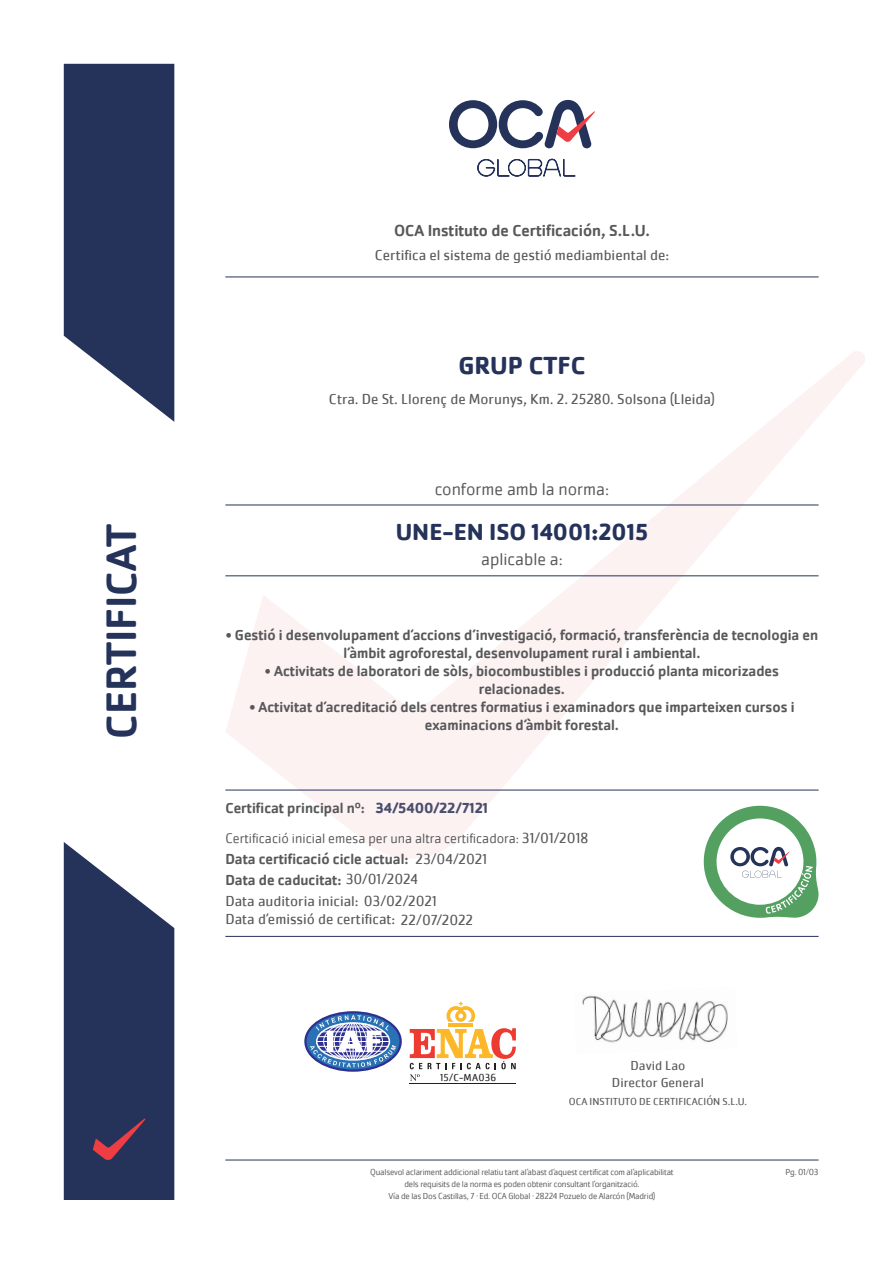
<style>
.page{position:relative;width:893px;height:1263px;background:#fff}
.page>*{position:absolute;margin:0;border:0;box-sizing:border-box;transform-origin:0 0}
.t1{font:500 43.95px "Cachet Pro";color:#25335a}
.t2{font:700 25.5px "Cachet Pro";color:#25335a}
.t3{font:700 24px "Cachet Pro";color:#25335a}
.t4{font:300 18px "Cachet Pro";color:#57585a}
.t5{font:500 16.5px "Cachet Pro";color:#57585a}
.t6{font:500 15px/18px "Cachet Pro";color:#57585a;text-align:center}
.t7{font:15px "Cachet Pro";color:#57585a}
.t8{font:700 15px "Cachet Pro";color:#494e6e}
.t9{font:300 14.25px "Cachet Pro";color:#57585a}
.t10{font:13.5px "Cachet Pro";color:#57585a}
.t11{font:10.5px "Cachet Pro";color:#57585a}
.t12{font:10.5px "Cachet Pro";letter-spacing:.025em;color:#231f20}
.t13{font:300 9px "Cachet Pro";letter-spacing:-.02em;color:#57585a}
.s1{font-weight:400}
.s2{font-weight:400;font-size:15px}
</style>
<div class="page">
<svg style="left:225px;top:351px;width:640px;height:509px"></svg>
<svg style="left:64px;top:64px;width:110px;height:358px;background:#3f4b6d"></svg>
<svg style="left:449px;top:100px;width:146px;height:48px"></svg>
<svg style="left:477px;top:159px;width:99px;height:18px"></svg>
<svg style="left:64px;top:842px;width:110px;height:358px;background:#414b6d"></svg>
<hr style="left:225px;top:1160px;width:594px;height:1px;background:#25335a">
<svg style="left:704px;top:806px;width:115px;height:112px"></svg>
<hr style="left:225px;top:277px;width:594px;height:1px;background:#25335a">
<hr style="left:225px;top:575px;width:594px;height:1px;background:#25335a">
<hr style="left:225px;top:505px;width:594px;height:1px;background:#25335a">
<hr style="left:225px;top:790px;width:594px;height:1px;background:#25335a">
<hr style="left:225px;top:936px;width:594px;height:1px;background:#25335a">
<hr style="left:449px;top:1023px;width:24px;height:4px;background:#fcb828">
<svg style="left:446px;top:1002px;width:29px;height:20px"></svg>
<hr style="left:410px;top:1083px;width:106px;height:1px;background:#231f20">
<svg style="left:410px;top:1028px;width:106px;height:53px"></svg>
<svg style="left:305px;top:1012px;width:96px;height:58px"></svg>
<div style="left:304px;top:1011px;width:98px;height:61px;border:2px solid #2e3092;border-radius:50%"></div>
<svg style="left:310px;top:1015px;width:86px;height:52px"></svg>
<img style="left:582px;top:995px;width:146px;height:48px">
<p class="t1" style="left:96px;top:738px;width:216px;rotate:-90deg">CERTIFICAT</p>
<p class="t5" style="left:394px;top:221px;width:257px">OCA Instituto de Certificación, S.L.U.</p>
<p class="t7" style="left:375px;top:246px;width:296px">Certifica el sistema de gestió mediambiental de:</p>
<p class="t2" style="left:458px;top:350px;width:129px">GRUP CTFC</p>
<p class="t7" style="left:329px;top:390px;width:387px">Ctra. De St. Llorenç de Morunys, Km. 2. 25280. Solsona (Lleida)</p>
<p class="t4" style="left:435px;top:479px;width:176px">conforme amb la norma:</p>
<p class="t3" style="left:396px;top:517px;width:254px">UNE-EN ISO 14001:2015</p>
<p class="t4" style="left:481px;top:549px;width:83px">aplicable a:</p>
<p class="t6" style="left:226px;top:626px;width:594px">• Gestió i desenvolupament d’accions d’investigació, formació, transferència de tecnologia en l’àmbit agroforestal, desenvolupament rural i ambiental.</p>
<p class="t6" style="left:265px;top:662px;width:515px">• Activitats de laboratori de sòls, biocombustibles i producció planta micorizades relacionades.</p>
<p class="t6" style="left:249px;top:698px;width:547px">• Activitat d’acreditació dels centres formatius i examinadors que imparteixen cursos i examinacions d’àmbit forestal.</p>
<p class="t8" style="left:376px;top:798px;width:114px">34/5400/22/7121</p>
<p class="t6" style="left:225px;top:799px;width:141px">Certificat principal nº:</p>
<p class="t6" style="left:225px;top:850px;width:185px">Data certificació cicle actual:</p>
<p class="t6" style="left:225px;top:871px;width:194px">Data de caducitat: <span class="s1">30/01/2024</span></p>
<p class="t7" style="left:225px;top:892px;width:213px">Data auditoria inicial: 03/02/2021</p>
<p class="t7" style="left:225px;top:910px;width:249px">Data d’emissió de certificat: 22/07/2022</p>
<p class="t9" style="left:225px;top:830px;width:364px">Certificació inicial emesa per una altra certificadora: <span class="s2">31/01/2018</span></p>
<p class="t7" style="left:415px;top:850px;width:73px">23/04/2021</p>
<p class="t12" style="left:440px;top:1071px;width:58px">15/C-MA036</p>
<p class="t10" style="left:630px;top:1057px;width:56px">David Lao</p>
<p class="t11" style="left:569px;top:1095px;width:180px">OCA INSTITUTO DE CERTIFICACIÓN S.L.U.</p>
<p class="t10" style="left:612px;top:1075px;width:93px">Director General</p>
<p class="t13" style="left:370px;top:1166px;width:305px">Qualsevol aclariment addicional relatiu tant al’abast d’aquest certificat com al’aplicabilitat</p>
<p class="t13" style="left:404px;top:1178px;width:236px">dels requisits de la norma es poden obtenir consultant l’organització.</p>
<p class="t13" style="left:388px;top:1190px;width:268px">Vía de las Dos Castillas, 7 · Ed. OCA Global · 28224 Pozuelo de Alarcón (Madrid)</p>
<p class="t13" style="left:785px;top:1166px;width:35px">Pg. 01/03</p>
</div>
